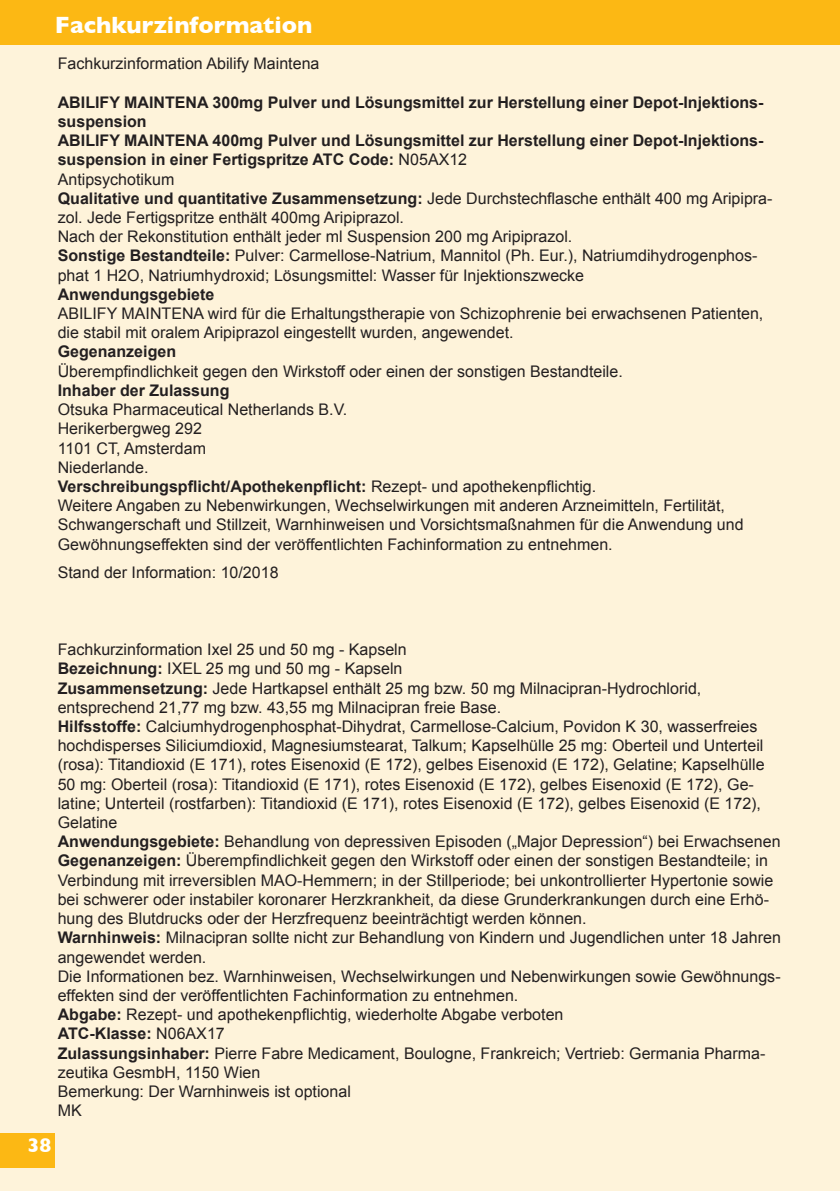
<style>
.page{position:relative;width:840px;height:1191px;background:#fff}
.page>*{position:absolute;margin:0;border:0;box-sizing:border-box;transform-origin:0 0}
.t1{font:700 24px "Gill Sans";color:#fff}
.t2{font:700 20px "Gill Sans";color:#fff}
.t3{font:16px/19.2px "Arial";color:#231f20}
.t4{font:700 16px/19.2px "Arial";color:#231f20}
.s1{font-weight:400}
.s2{font-weight:700}
</style>
<div class="page">
<div style="left:0;top:0;width:839px;height:1191px;background:#fef3da"></div>
<div style="left:0;top:1133px;width:55px;height:34px;background:#fcb814"></div>
<div style="left:0;top:0;width:839px;height:44px;background:#fcb814"></div>
<p class="t1" style="left:55px;top:5px;width:259px">Fachkurzinformation</p>
<p class="t3" style="left:58px;top:54px;width:263px">Fachkurzinformation Abilify Maintena</p>
<p class="t4" style="left:58px;top:93px;width:706px">ABILIFY MAINTENA 300mg Pulver und Lösungsmittel zur Herstellung einer Depot-Injektions&shy;suspension</p>
<p class="t4" style="left:58px;top:131px;width:706px">ABILIFY MAINTENA 400mg Pulver und Lösungsmittel zur Herstellung einer Depot-Injektions&shy;suspension in einer Fertigspritze ATC Code: <span class="s1">N05AX12</span></p>
<p class="t3" style="left:58px;top:169px;width:118px">Antipsychotikum</p>
<p class="t3" style="left:58px;top:189px;width:716px"><span class="s2">Qualitative und quantitative Zusammensetzung:</span> Jede Durchstechflasche enthält 400 mg Aripipra&shy;zol. Jede Fertigspritze enthält 400mg Aripiprazol.</p>
<p class="t3" style="left:58px;top:227px;width:516px">Nach der Rekonstitution enthält jeder ml Suspension 200 mg Aripiprazol.</p>
<p class="t3" style="left:58px;top:246px;width:700px"><span class="s2">Sonstige Bestandteile:</span> Pulver: Carmellose-Natrium, Mannitol (Ph. Eur.), Natriumdihydrogenphos&shy;phat 1 H2O, Natriumhydroxid; Lösungsmittel: Wasser für Injektionszwecke</p>
<p class="t4" style="left:58px;top:285px;width:158px">Anwendungsgebiete</p>
<p class="t3" style="left:58px;top:304px;width:706px">ABILIFY MAINTENA wird für die Erhaltungstherapie von Schizophrenie bei erwachsenen Patienten, die stabil mit oralem Aripiprazol eingestellt wurden, angewendet.</p>
<p class="t4" style="left:58px;top:343px;width:120px">Gegenanzeigen</p>
<p class="t3" style="left:58px;top:361px;width:566px">Überempfindlichkeit gegen den Wirkstoff oder einen der sonstigen Bestandteile.</p>
<p class="t4" style="left:58px;top:381px;width:173px">Inhaber der Zulassung</p>
<p class="t3" style="left:58px;top:400px;width:291px">Otsuka Pharmaceutical Netherlands B.V.</p>
<p class="t3" style="left:58px;top:419px;width:146px">Herikerbergweg 292</p>
<p class="t3" style="left:58px;top:438px;width:150px">1101 CT, Amsterdam</p>
<p class="t3" style="left:58px;top:457px;width:92px">Niederlande.</p>
<p class="t4" style="left:58px;top:477px;width:539px">Verschreibungspflicht/Apothekenpflicht: <span class="s1">Rezept- und apothekenpflichtig.</span></p>
<p class="t3" style="left:58px;top:496px;width:687px">Weitere Angaben zu Nebenwirkungen, Wechselwirkungen mit anderen Arzneimitteln, Fertilität,<br>Schwangerschaft und Stillzeit, Warnhinweisen und Vorsichtsmaßnahmen für die Anwendung und<br>Gewöhnungseffekten sind der veröffentlichten Fachinformation zu entnehmen.</p>
<p class="t3" style="left:58px;top:563px;width:222px">Stand der Information: 10/2018</p>
<p class="t3" style="left:58px;top:640px;width:350px">Fachkurzinformation Ixel 25 und 50 mg - Kapseln</p>
<p class="t3" style="left:58px;top:659px;width:346px"><span class="s2">Bezeichnung:</span> IXEL 25 mg und 50 mg - Kapseln</p>
<p class="t3" style="left:58px;top:678px;width:644px"><span class="s2">Zusammensetzung:</span> Jede Hartkapsel enthält 25 mg bzw. 50 mg Milnacipran-Hydrochlorid,</p>
<p class="t3" style="left:58px;top:697px;width:444px">entsprechend 21,77 mg bzw. 43,55 mg Milnacipran freie Base.</p>
<p class="t3" style="left:58px;top:717px;width:708px"><span class="s2">Hilfsstoffe:</span> Calciumhydrogenphosphat-Dihydrat, Carmellose-Calcium, Povidon K 30, wasserfreies hochdisperses Siliciumdioxid, Magnesiumstearat, Talkum; Kapselhülle 25 mg: Oberteil und Unterteil (rosa): Titandioxid (E 171), rotes Eisenoxid (E 172), gelbes Eisenoxid (E 172), Gelatine; Kapselhülle 50 mg: Oberteil (rosa): Titandioxid (E 171), rotes Eisenoxid (E 172), gelbes Eisenoxid (E 172), Ge&shy;latine; Unterteil (rostfarben): Titandioxid (E 171), rotes Eisenoxid (E 172), gelbes Eisenoxid (E 172), Gelatine</p>
<p class="t3" style="left:58px;top:832px;width:724px"><span class="s2">Anwendungsgebiete:</span> Behandlung von depressiven Episoden („Major Depression“) bei Erwachsenen</p>
<p class="t3" style="left:58px;top:851px;width:716px"><span class="s2">Gegenanzeigen:</span> Überempfindlichkeit gegen den Wirkstoff oder einen der sonstigen Bestandteile; in Verbindung mit irreversiblen MAO-Hemmern; in der Stillperiode; bei unkontrollierter Hypertonie sowie bei schwerer oder instabiler koronarer Herzkrankheit, da diese Grunderkrankungen durch eine Erhö&shy;hung des Blutdrucks oder der Herzfrequenz beeinträchtigt werden können.</p>
<p class="t3" style="left:58px;top:928px;width:724px"><span class="s2">Warnhinweis:</span> Milnacipran sollte nicht zur Behandlung von Kindern und Jugendlichen unter 18 Jahren angewendet werden.</p>
<p class="t3" style="left:58px;top:966px;width:724px">Die Informationen bez. Warnhinweisen, Wechselwirkungen und Nebenwirkungen sowie Gewöhnungs&shy;effekten sind der veröffentlichten Fachinformation zu entnehmen.</p>
<p class="t3" style="left:58px;top:1005px;width:507px"><span class="s2">Abgabe:</span> Rezept- und apothekenpflichtig, wiederholte Abgabe verboten</p>
<p class="t4" style="left:58px;top:1024px;width:168px">ATC-Klasse: <span class="s1">N06AX17</span></p>
<p class="t3" style="left:58px;top:1043px;width:708px"><span class="s2">Zulassungsinhaber:</span> Pierre Fabre Medicament, Boulogne, Frankreich; Vertrieb: Germania Pharma&shy;zeutika GesmbH, 1150 Wien</p>
<p class="t3" style="left:58px;top:1081px;width:294px">Bemerkung: Der Warnhinweis ist optional</p>
<p class="t3" style="left:58px;top:1101px;width:25px">MK</p>
<p class="t2" style="left:27px;top:1129px;width:25px">38</p>
</div>
